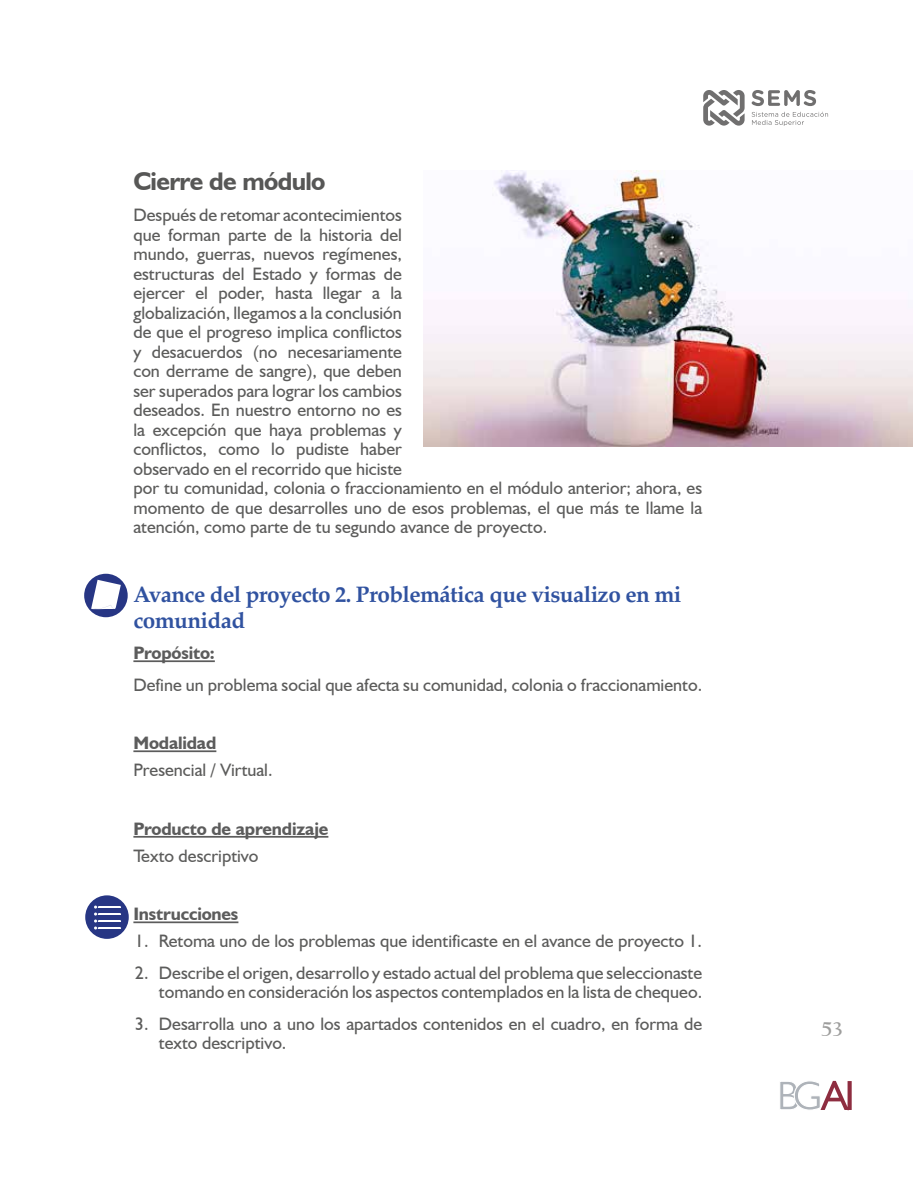
<style>
.page{position:relative;width:915px;height:1191px;background:#fff}
.page>*{position:absolute;margin:0;border:0;box-sizing:border-box;transform-origin:0 0}
.t1{font:700 25.5px "Humanist 521 BT";letter-spacing:-.025em;color:#575756}
.t2{font:700 22.5px/25.5px "Palatino";letter-spacing:-.025em;color:#3052a0}
.t3{font:700 21px "Californian FB";color:#9d9d9c}
.t4{font:18px/19.5px "Humanist 521 BT";color:#5c5c5b}
.t5{font:700 18px "Humanist 521 BT";letter-spacing:-.01em;color:#5c5c5c}
</style>
<div class="page">
<svg style="left:703px;top:90px;width:41px;height:36px"></svg>
<svg style="left:751px;top:90px;width:64px;height:16px"></svg>
<svg style="left:751px;top:112px;width:76px;height:14px"></svg>
<svg style="left:780px;top:1080px;width:71px;height:31px"></svg>
<hr style="left:133px;top:660px;width:82px;height:2px;background:#5c5c5c">
<hr style="left:133px;top:750px;width:83px;height:2px;background:#5c5c5c">
<hr style="left:133px;top:836px;width:195px;height:1px;background:#5c5c5c">
<hr style="left:133px;top:921px;width:105px;height:2px;background:#5c5c5c">
<img style="left:423px;top:170px;width:489px;height:277px">
<div style="left:84px;top:574px;width:44px;height:43px;background:#273684;border-radius:50%"></div>
<svg style="left:91px;top:580px;width:30px;height:29px"></svg>
<div style="left:85px;top:895px;width:44px;height:44px;background:#273684;border-radius:50%"></div>
<div style="left:98px;top:906px;width:23px;height:2px;border:2px solid #fff"></div>
<div style="left:98px;top:913px;width:23px;height:2px;border:2px solid #fff"></div>
<div style="left:98px;top:920px;width:23px;height:2px;border:2px solid #fff"></div>
<div style="left:98px;top:927px;width:23px;height:2px;border:2px solid #fff"></div>
<svg style="left:94px;top:905px;width:3px;height:24px"></svg>
<h1 class="t1" style="left:133px;top:165px;width:193px">Cierre de módulo</h1>
<p class="t4" style="left:133px;top:205px;width:570px">Después de retomar acontecimientos<br>que forman parte de la historia del<br>mundo, guerras, nuevos regímenes,<br>estructuras del Estado y formas de<br>ejercer el poder, hasta llegar a la<br>globalización, llegamos a la conclusión<br>de que el progreso implica conflictos<br>y desacuerdos (no necesariamente<br>con derrame de sangre), que deben<br>ser superados para lograr los cambios<br>deseados. En nuestro entorno no es<br>la excepción que haya problemas y<br>conflictos, como lo pudiste haber<br>observado en el recorrido que hiciste<br>por tu comunidad, colonia o fraccionamiento en el módulo anterior; ahora, es momento de que desarrolles uno de esos problemas, el que más te llame la atención, como parte de tu segundo avance de proyecto.</p>
<p class="t2" style="left:133px;top:581px;width:549px">Avance del proyecto 2. Problemática que visualizo en mi comunidad</p>
<p class="t5" style="left:133px;top:642px;width:83px">Propósito:</p>
<p class="t4" style="left:133px;top:674px;width:570px">Define un problema social que afecta su comunidad, colonia o fraccionamiento.</p>
<p class="t5" style="left:133px;top:732px;width:84px">Modalidad</p>
<p class="t4" style="left:133px;top:760px;width:141px">Presencial / Virtual.</p>
<p class="t5" style="left:133px;top:817px;width:196px">Producto de aprendizaje</p>
<p class="t4" style="left:133px;top:845px;width:127px">Texto descriptivo</p>
<p class="t5" style="left:133px;top:903px;width:106px">Instrucciones</p>
<p class="t4" style="left:135px;top:931px;width:568px">1. Retoma uno de los problemas que identificaste en el avance de proyecto 1.</p>
<p class="t4" style="left:135px;top:962px;width:568px;text-align:right">2. Describe el origen, desarrollo y estado actual del problema que seleccionaste tomando en consideración los aspectos contemplados en la lista de chequeo.</p>
<p class="t4" style="left:159px;top:1013px;width:544px;text-indent:-24px">3. Desarrolla uno a uno los apartados contenidos en el cuadro, en forma de texto descriptivo.</p>
<p class="t3" style="left:821px;top:1017px;width:22px">53</p>
</div>
